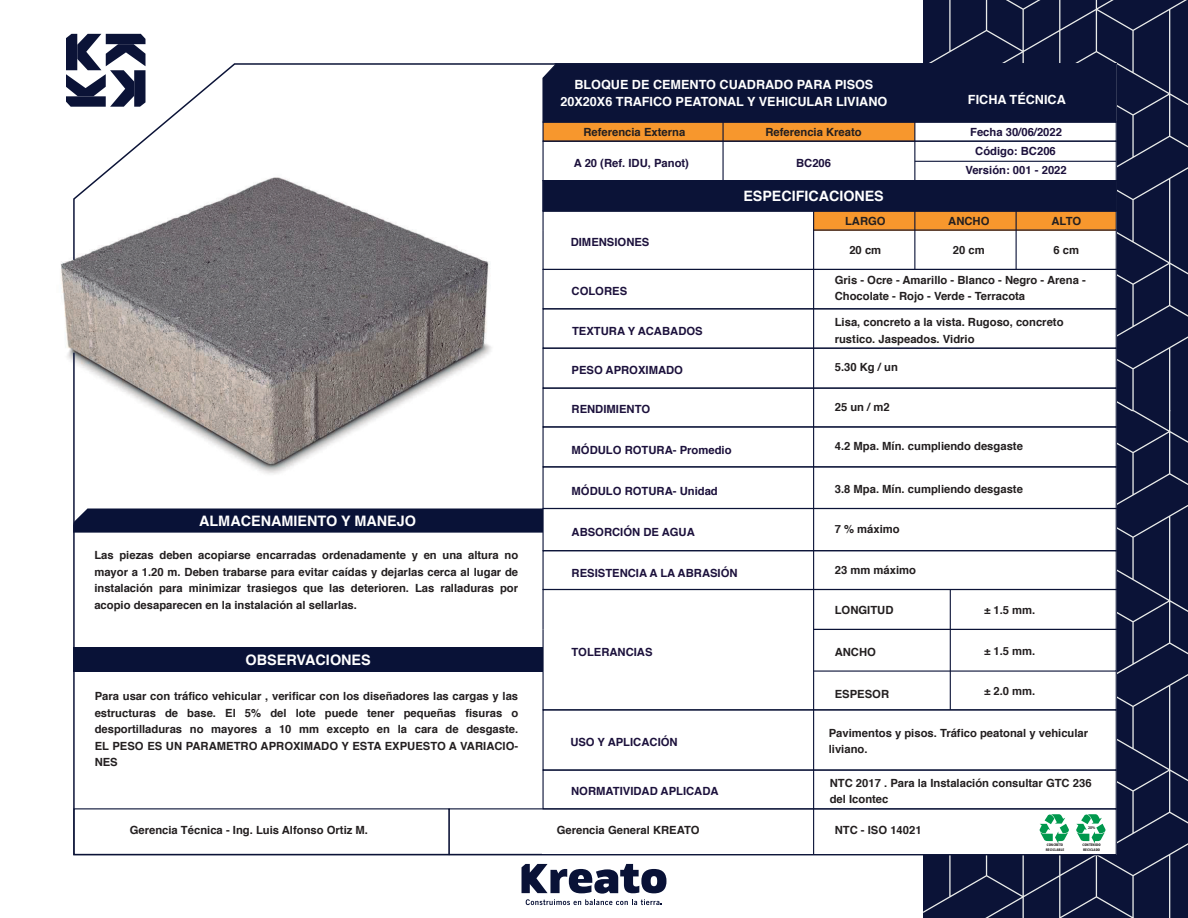
<style>
.page{position:relative;width:1188px;height:918px;background:#fff}
.page>*{position:absolute;margin:0;border:0;box-sizing:border-box;transform-origin:0 0}
.t1{font:700 14.4px "Helvetica";color:#fff}
.t2{font:700 14.25px "Helvetica";color:#fff}
.t3{font:700 12.6px/16.5px "Helvetica";color:#fff;text-align:center}
.t4{font:700 11.25px/16.5px "Helvetica";color:#231f20}
.t5{font:700 11.25px/19.5px "Helvetica";color:#1c113c;text-align:center}
.t6{font:700 4.2px "Myriad Pro";color:#231f20;scale:.85 1}
.t7{font:700 condensed 3.75px/4.5px "Myriad Pro";color:#231f20;scale:1.23 1}
</style>
<div class="page">
<svg style="left:923px;top:0;width:265px;height:410px;background:#161e40"></svg>
<svg style="left:923px;top:410px;width:265px;height:508px;background:#161e40"></svg>
<svg style="left:522px;top:864px;width:144px;height:41px"></svg>
<div style="left:542px;top:64px;width:574px;height:791px;background:#fff"></div>
<svg style="left:66px;top:34px;width:80px;height:73px"></svg>
<div style="left:543px;top:122px;width:372px;height:19px;background:#f7972d"></div>
<div style="left:558px;top:62px;width:559px;height:60px;background:#0b1337"></div>
<div style="left:542px;top:122px;width:575px;height:20px;border:1px solid #0b1337"></div>
<div style="left:542px;top:141px;width:575px;height:40px;border:1px solid #0b1337"></div>
<svg style="left:814px;top:212px;width:303px;height:18px;background:#ee922d"></svg>
<div style="left:542px;top:269px;width:575px;height:40px;border:1px solid #0b1337"></div>
<div style="left:542px;top:308px;width:575px;height:41px;border:1px solid #0b1337"></div>
<div style="left:542px;top:348px;width:575px;height:41px;border:1px solid #0b1337"></div>
<div style="left:542px;top:388px;width:575px;height:40px;border:1px solid #0b1337"></div>
<div style="left:542px;top:426px;width:575px;height:41px;border:1px solid #0b1337"></div>
<div style="left:542px;top:466px;width:575px;height:43px;border:1px solid #0b1337"></div>
<div style="left:542px;top:508px;width:575px;height:43px;border:1px solid #0b1337"></div>
<div style="left:542px;top:550px;width:575px;height:40px;border:1px solid #0b1337"></div>
<svg style="left:542px;top:588px;width:575px;height:41px"></svg>
<div style="left:813px;top:629px;width:304px;height:43px;border:1px solid #0b1337"></div>
<hr style="left:542px;top:629px;width:2px;height:42px;background:#0b1337">
<div style="left:542px;top:709px;width:575px;height:62px;border:1px solid #0b1337"></div>
<div style="left:542px;top:770px;width:575px;height:39px;border:1px solid #0b1337"></div>
<div style="left:449px;top:808px;width:668px;height:47px;border:1px solid #0b1337"></div>
<div style="left:73px;top:808px;width:377px;height:47px;border:1px solid #0b1337"></div>
<hr style="left:722px;top:122px;width:2px;height:59px;background:#0b1337">
<hr style="left:914px;top:122px;width:1px;height:59px;background:#0b1337">
<hr style="left:813px;top:211px;width:1px;height:643px;background:#0b1337">
<hr style="left:950px;top:590px;width:1px;height:120px;background:#0b1337">
<hr style="left:914px;top:211px;width:1px;height:58px;background:#0b1337">
<hr style="left:1016px;top:211px;width:1px;height:58px;background:#0b1337">
<div style="left:73px;top:509px;width:470px;height:24px;background:#091237"></div>
<div style="left:73px;top:647px;width:470px;height:24px;background:#091237"></div>
<div style="left:542px;top:180px;width:575px;height:32px;background:#0b1337;border:1px solid #0b1337"></div>
<svg style="left:1040px;top:814px;width:29px;height:29px"></svg>
<svg style="left:1076px;top:814px;width:29px;height:29px"></svg>
<hr style="left:915px;top:161px;width:201px;height:1px;background:#0b1337">
<img style="left:60px;top:260px;width:432px;height:214px">
<svg style="left:72px;top:62px;width:486px;height:199px"></svg>
<hr style="left:73px;top:353px;width:2px;height:170px;background:#0b1337">
<p class="t3" style="left:560px;top:77px;width:328px">BLOQUE DE CEMENTO CUADRADO PARA PISOS<br>20X20X6 TRAFICO PEATONAL Y VEHICULAR LIVIANO</p>
<p class="t4" style="left:583px;top:124px;width:103px">Referencia Externa</p>
<p class="t4" style="left:765px;top:124px;width:98px">Referencia Kreato</p>
<p class="t5" style="left:574px;top:153px;width:117px">A 20 (Ref. IDU, Panot)</p>
<p class="t5" style="left:796px;top:153px;width:37px">BC206</p>
<p class="t2" style="left:743px;top:185px;width:142px">ESPECIFICACIONES</p>
<p class="t3" style="left:968px;top:92px;width:99px">FICHA TÉCNICA</p>
<p class="t5" style="left:970px;top:122px;width:93px">Fecha 30/06/2022<br>Código: BC206</p>
<p class="t5" style="left:965px;top:160px;width:103px">Versión: 001 - 2022</p>
<p class="t5" style="left:571px;top:232px;width:80px">DIMENSIONES</p>
<p class="t5" style="left:572px;top:282px;width:57px">COLORES</p>
<p class="t5" style="left:572px;top:321px;width:132px">TEXTURA Y ACABADOS</p>
<p class="t1" style="left:199px;top:509px;width:219px">ALMACENAMIENTO Y MANEJO</p>
<p class="t4" style="left:94px;top:547px;width:425px;text-align:justify">Las piezas deben acopiarse encarradas ordenadamente y en una altura no mayor a 1.20 m. Deben trabarse para evitar caídas y dejarlas cerca al lugar de instalación para minimizar trasiegos que las deterioren. Las ralladuras por acopio desaparecen en la instalación al sellarlas.</p>
<p class="t1" style="left:246px;top:648px;width:127px">OBSERVACIONES</p>
<p class="t4" style="left:95px;top:688px;width:425px;text-align:justify">Para usar con tráfico vehicular , verificar con los diseñadores las cargas y las estructuras de base. El 5% del lote puede tener pequeñas fisuras o desportilladuras no mayores a 10 mm excepto en la cara de desgaste.<br>EL PESO ES UN PARAMETRO APROXIMADO Y ESTA EXPUESTO A VARIACIO-NES</p>
<p class="t5" style="left:572px;top:361px;width:113px">PESO APROXIMADO</p>
<p class="t5" style="left:572px;top:399px;width:80px">RENDIMIENTO</p>
<p class="t5" style="left:572px;top:441px;width:161px">MÓDULO ROTURA- Promedio</p>
<p class="t5" style="left:572px;top:482px;width:148px">MÓDULO ROTURA- Unidad</p>
<p class="t5" style="left:572px;top:522px;width:125px">ABSORCIÓN DE AGUA</p>
<p class="t5" style="left:572px;top:563px;width:168px">RESISTENCIA A LA ABRASIÓN</p>
<p class="t5" style="left:572px;top:642px;width:83px">TOLERANCIAS</p>
<p class="t5" style="left:570px;top:732px;width:109px">USO Y APLICACIÓN</p>
<p class="t5" style="left:571px;top:782px;width:149px">NORMATIVIDAD APLICADA</p>
<p class="t4" style="left:130px;top:822px;width:240px">Gerencia Técnica - Ing. Luis Alfonso Ortiz M.</p>
<p class="t4" style="left:557px;top:822px;width:144px">Gerencia General KREATO</p>
<p class="t4" style="left:845px;top:213px;width:42px">LARGO</p>
<p class="t4" style="left:948px;top:213px;width:43px">ANCHO</p>
<p class="t4" style="left:1052px;top:213px;width:31px">ALTO</p>
<p class="t4" style="left:849px;top:242px;width:33px">20 cm</p>
<p class="t4" style="left:835px;top:272px;width:253px">Gris - Ocre - Amarillo - Blanco - Negro - Arena -<br>Chocolate - Rojo - Verde - Terracota</p>
<p class="t4" style="left:835px;top:314px;width:230px">Lisa, concreto a la vista. Rugoso, concreto rustico. Jaspeados. Vidrio</p>
<p class="t4" style="left:953px;top:242px;width:33px">20 cm</p>
<p class="t4" style="left:1054px;top:242px;width:27px">6 cm</p>
<p class="t4" style="left:835px;top:359px;width:65px">5.30 Kg / un</p>
<p class="t4" style="left:835px;top:399px;width:57px">25 un / m2</p>
<p class="t4" style="left:835px;top:438px;width:190px">4.2 Mpa. Mín. cumpliendo desgaste</p>
<p class="t4" style="left:835px;top:481px;width:190px">3.8 Mpa. Mín. cumpliendo desgaste</p>
<p class="t4" style="left:835px;top:521px;width:67px">7 % máximo</p>
<p class="t4" style="left:835px;top:562px;width:83px">23 mm máximo</p>
<p class="t4" style="left:835px;top:602px;width:60px">LONGITUD</p>
<p class="t4" style="left:835px;top:644px;width:43px">ANCHO</p>
<p class="t4" style="left:835px;top:685px;width:56px">ESPESOR</p>
<p class="t4" style="left:984px;top:602px;width:53px">± 1.5 mm.</p>
<p class="t4" style="left:984px;top:643px;width:53px">± 1.5 mm.</p>
<p class="t4" style="left:984px;top:682px;width:53px">± 2.0 mm.</p>
<p class="t4" style="left:829px;top:725px;width:261px">Pavimentos y pisos. Tráfico peatonal y vehicular liviano.</p>
<p class="t4" style="left:830px;top:775px;width:263px">NTC 2017 . Para la Instalación consultar GTC 236 del Icontec</p>
<p class="t4" style="left:835px;top:822px;width:88px">NTC - ISO 14021</p>
<p class="t6" style="left:1088px;top:825px;width:10px">20%</p>
<p class="t7" style="left:1046px;top:843px;width:16px;text-align:center">CONCRETO<br>RECICLABLE</p>
<p class="t7" style="left:1083px;top:843px;width:16px">CONTENIDO<br>RECICLADO</p>
</div>
